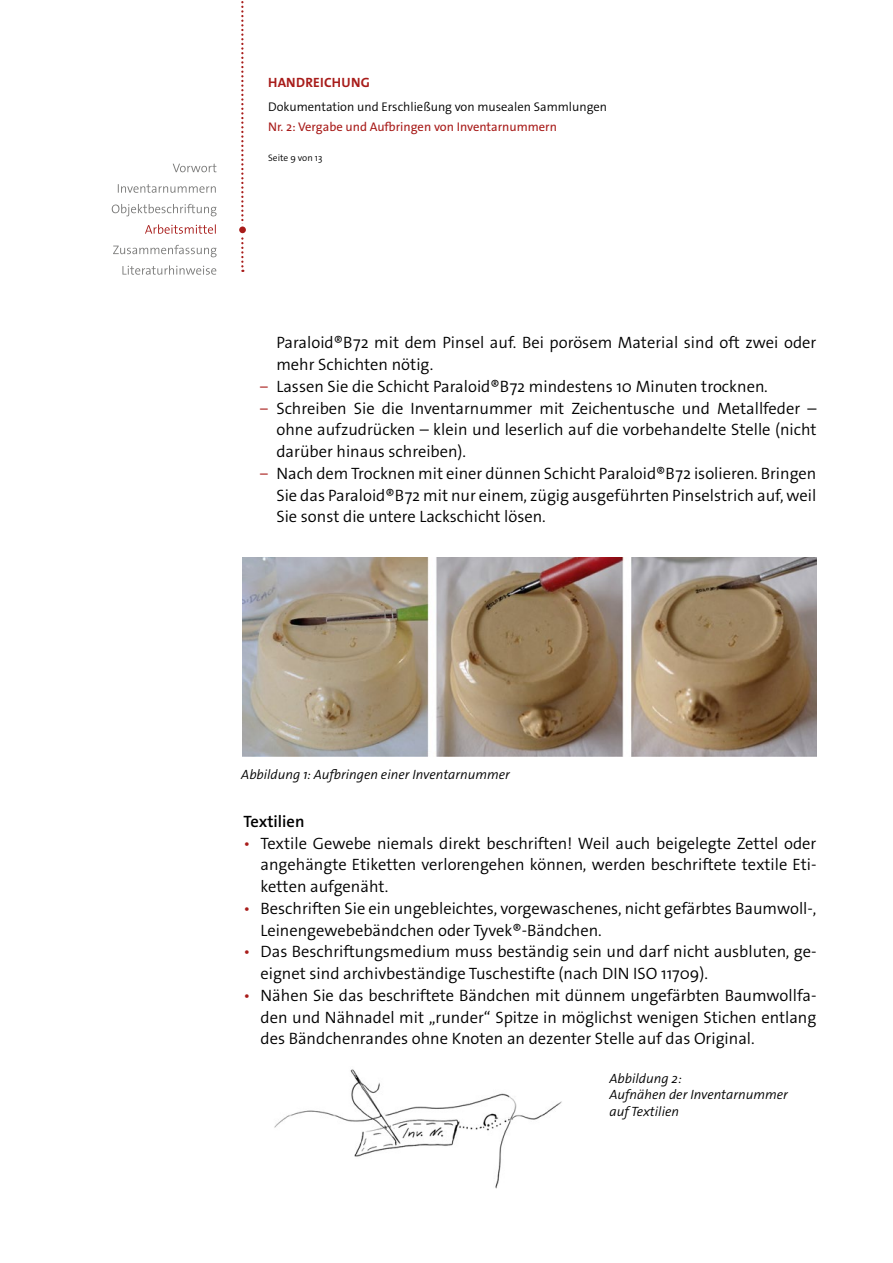
<style>
.page{position:relative;width:893px;height:1263px;background:#fff}
.page>*{position:absolute;margin:0;border:0;box-sizing:border-box;transform-origin:0 0}
.p_Liste{font:16.5px/21.8px "The Sans HP4 Se Lig";color:#000;text-align:justify}
.H3_Überschrift{font:16.5px "The Sans HP6 Se Bld";color:#000}
.t1{font:13.5px "The Sans HP4 Se Lig IT";color:#000}
.t2{font:13.5px "The Sans HP7 Bld";letter-spacing:.015em;color:#a81c1a}
.t3{font:12.6px "The Sans HP4 Se Lig";color:#000}
.t4{font:12.6px "The Sans HP5 Plain";color:#a81c1a}
.t5{font:9.45px "The Sans HP4 Se Lig";color:#000}
.s1{color:#a81c1a}
</style>
<div class="page">
<svg style="left:241px;top:1px;width:2px;height:271px"></svg>
<svg style="left:122px;top:265px;width:94px;height:10px"></svg>
<svg style="left:113px;top:245px;width:104px;height:12px"></svg>
<svg style="left:145px;top:224px;width:71px;height:10px"></svg>
<svg style="left:112px;top:204px;width:105px;height:12px"></svg>
<svg style="left:118px;top:184px;width:98px;height:9px"></svg>
<svg style="left:173px;top:164px;width:43px;height:8px"></svg>
<div style="left:238px;top:225px;width:9px;height:10px;background:#a81c1a;border-radius:50%"></div>
<div style="left:236px;top:223px;width:13px;height:13px;border:3px solid #fff;border-radius:50%"></div>
<img style="left:242px;top:557px;width:574px;height:199px">
<img style="left:274px;top:1069px;width:288px;height:119px">
<p class="t2" style="left:268px;top:74px;width:103px">HANDREICHUNG</p>
<p class="t3" style="left:268px;top:99px;width:340px">Dokumentation und Erschließung von musealen Sammlungen</p>
<p class="t4" style="left:268px;top:119px;width:290px">Nr. 2: Vergabe und Aufbringen von Inventarnummern</p>
<p class="t5" style="left:268px;top:152px;width:56px">Seite 9 von 13</p>
<p class="p_Liste" style="left:276px;top:332px;width:541px">Paraloid®B72 mit dem Pinsel auf. Bei porösem Material sind oft zwei oder mehr Schichten nötig.</p>
<p class="p_Liste" style="left:259px;top:375px;width:510px"><span class="s1">−</span> Lassen Sie die Schicht Paraloid®B72 mindestens 10 Minuten trocknen.</p>
<p class="p_Liste" style="left:276px;top:397px;width:542px;text-indent:-17px"><span class="s1">−</span> Schreiben Sie die Inventarnummer mit Zeichentusche und Metallfeder – ohne aufzudrücken – klein und leserlich auf die vorbehandelte Stelle (nicht darüber hinaus schreiben).</p>
<p class="p_Liste" style="left:276px;top:462px;width:542px;text-indent:-17px"><span class="s1">−</span> Nach dem Trocknen mit einer dünnen Schicht Paraloid®B72 isolieren. Bringen Sie das Paraloid®B72 mit nur einem, zügig ausgeführten Pinselstrich auf, weil Sie sonst die untere Lackschicht lösen.</p>
<p class="t1" style="left:241px;top:765px;width:270px">Abbildung 1: Aufbringen einer Inventarnummer</p>
<h3 class="H3_Überschrift" style="left:243px;top:811px;width:63px">Textilien</h3>
<p class="p_Liste" style="left:260px;top:832px;width:557px;text-indent:-17px"><span class="s1">•</span> Textile Gewebe niemals direkt beschriften! Weil auch beigelegte Zettel oder angehängte Etiketten verlorengehen können, werden beschriftete textile Eti&shy;ketten aufgenäht.</p>
<p class="p_Liste" style="left:260px;top:897px;width:557px;text-indent:-17px"><span class="s1">•</span> Beschriften Sie ein ungebleichtes, vorgewaschenes, nicht gefärbtes Baumwoll-,<br>Leinengewebebändchen oder Tyvek®-Bändchen.</p>
<p class="p_Liste" style="left:260px;top:941px;width:557px;text-indent:-17px"><span class="s1">•</span> Das Beschriftungsmedium muss beständig sein und darf nicht ausbluten, ge&shy;eignet sind archivbeständige Tuschestifte (nach DIN ISO 11709).</p>
<p class="p_Liste" style="left:260px;top:984px;width:557px;text-indent:-17px"><span class="s1">•</span> Nähen Sie das beschriftete Bändchen mit dünnem ungefärbten Baumwollfa&shy;den und Nähnadel mit „runder“ Spitze in möglichst wenigen Stichen entlang des Bändchenrandes ohne Knoten an dezenter Stelle auf das Original.</p>
<p class="t1" style="left:609px;top:1069px;width:74px">Abbildung 2:</p>
<p class="t1" style="left:609px;top:1086px;width:180px">Aufnähen der Inventarnummer</p>
<p class="t1" style="left:609px;top:1102px;width:71px">auf Textilien</p>
</div>
